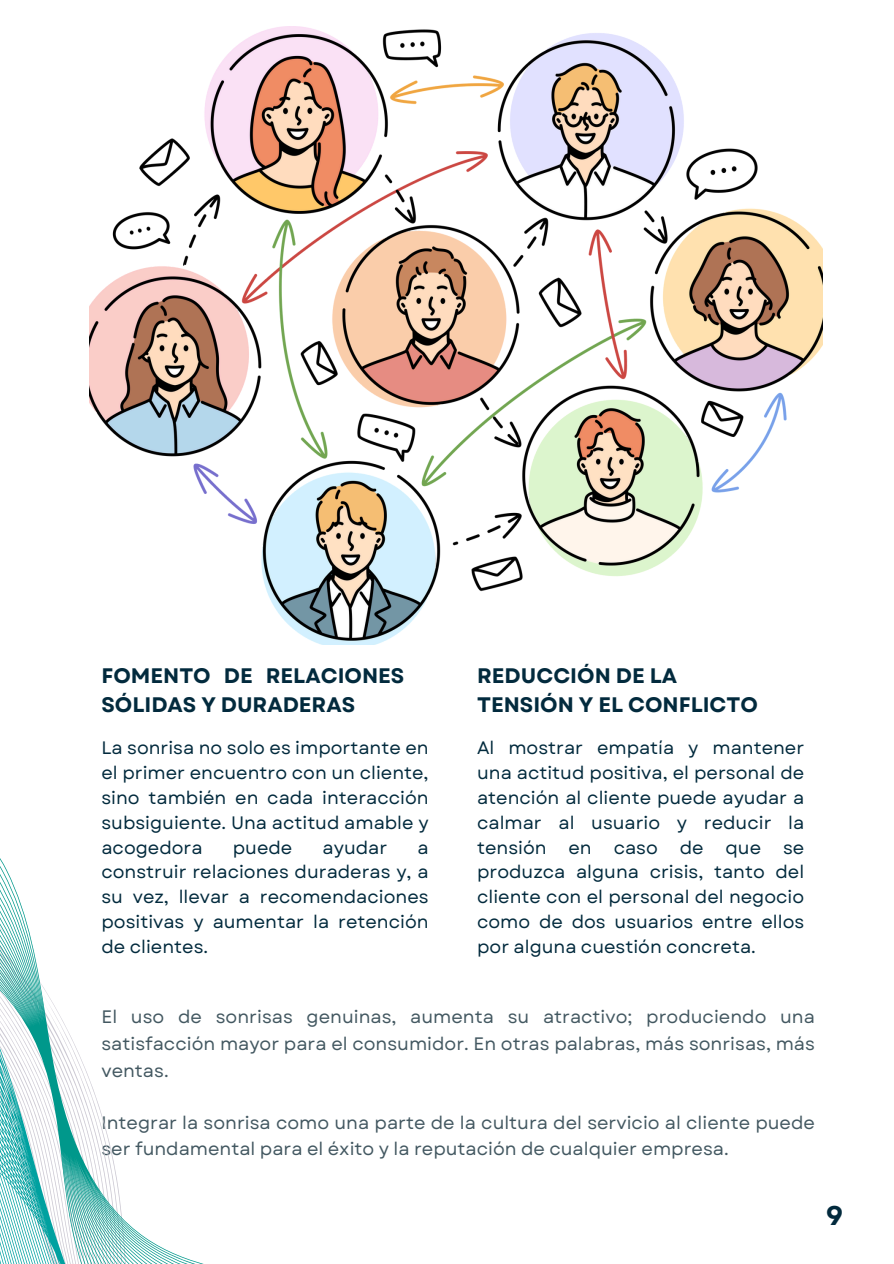
<style>
.page{position:relative;width:894px;height:1264px;background:#fff}
.page>*{position:absolute;margin:0;border:0;box-sizing:border-box;transform-origin:0 0}
.t1{font:700 27px "Garet";color:#022a3d}
.t2{font:700 21px/29.2px "Garet";color:#022a3d}
.t3{font:18px/24.8px "Garet";color:#022a3d;text-align:justify}
.t4{font:18px/27px "Garet";color:#435861;text-align:justify}
</style>
<div class="page">
<svg style="left:0;top:858px;width:200px;height:405px"></svg>
<img style="left:89px;top:26px;width:733px;height:618px">
<p class="t2" style="left:101px;top:661px;width:304px">FOMENTO DE RELACIONES<br>SÓLIDAS Y DURADERAS</p>
<p class="t3" style="left:101px;top:736px;width:328px">La sonrisa no solo es importante en el primer encuentro con un cliente, sino también en cada interacción subsiguiente. Una actitud amable y acogedora</p>
<p class="t3" style="left:233px;top:835px;width:61px">puede</p>
<p class="t3" style="left:322px;top:835px;width:66px">ayudar</p>
<p class="t3" style="left:101px;top:835px;width:328px;text-indent:316px">a construir relaciones duraderas y, a su vez, llevar a recomendaciones positivas y aumentar la retención de clientes.</p>
<p class="t2" style="left:477px;top:661px;width:282px">REDUCCIÓN DE LA<br>TENSIÓN Y EL CONFLICTO</p>
<p class="t3" style="left:477px;top:736px;width:328px">Al mostrar empatía y mantener una actitud positiva, el personal de atención al cliente puede ayudar a calmar al usuario y reducir la tensión en caso de que se produzca alguna crisis, tanto del cliente con el personal del negocio como de dos usuarios entre ellos por alguna cuestión concreta.</p>
<p class="t4" style="left:101px;top:1003px;width:714px">El uso de sonrisas genuinas, aumenta su atractivo; produciendo una satisfacción mayor para el consumidor. En otras palabras, más sonrisas, más ventas.</p>
<h1 class="t4" style="left:101px;top:1109px;width:714px;line-height:25.8px">Integrar la sonrisa como una parte de la cultura del servicio al cliente puede ser fundamental para el éxito y la reputación de cualquier empresa.</h1>
<p class="t1" style="left:825px;top:1196px;width:19px">9</p>
</div>
